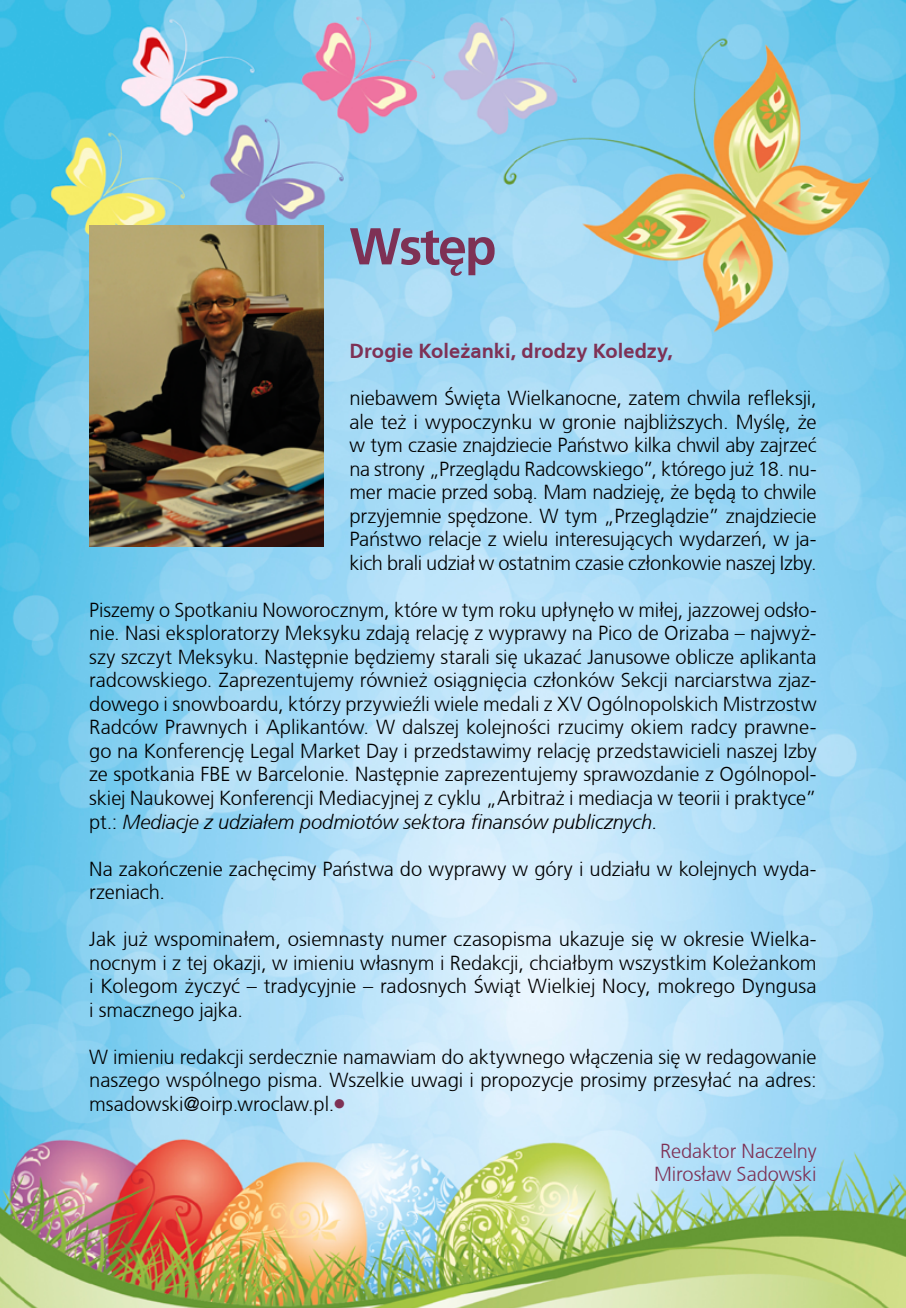
<style>
.page{position:relative;width:906px;height:1308px;background:#fff}
.page>*{position:absolute;margin:0;border:0;box-sizing:border-box;transform-origin:0 0}
.t1{font:700 51.75px "Frutiger CE";letter-spacing:-.04em;color:#7e3155}
.t2{font:300 20.25px/23.4px "Frutiger CE";letter-spacing:-.005em;color:#000;text-align:justify}
.t3{font:300 20.25px/23.4px "Frutiger CE";letter-spacing:-.005em;color:#7e3155}
.t4{font:700 20.25px "Frutiger CE";letter-spacing:.005em;color:#7e3155}
.s1{font-style:italic}
.s2{font-size:27px;color:#7e3155}
</style>
<div class="page">
<img style="left:0;top:0;width:906px;height:1307px">
<img style="left:89px;top:225px;width:235px;height:321px">
<h1 class="t1" style="left:349px;top:215px;width:148px">Wstęp</h1>
<p class="t4" style="left:349px;top:339px;width:325px">Drogie Koleżanki, drodzy Koledzy,</p>
<p class="t2" style="left:349px;top:386px;width:469px">niebawem Święta Wielkanocne, zatem chwila refleksji, ale też i wypoczynku w gronie najbliższych. Myślę, że w tym czasie znajdziecie Państwo kilka chwil aby zajrzeć na strony „Przeglądu Radcowskiego”, którego już 18. nu&shy;mer macie przed sobą. Mam nadzieję, że będą to chwile przyjemnie spędzone. W tym „Przeglądzie” znajdziecie Państwo relacje z wielu interesujących wydarzeń, w ja&shy;kich brali udział w ostatnim czasie członkowie naszej Izby.</p>
<p class="t2" style="left:89px;top:598px;width:729px">Piszemy o Spotkaniu Noworocznym, które w tym roku upłynęło w miłej, jazzowej odsło&shy;nie. Nasi eksploratorzy Meksyku zdają relację z wyprawy na Pico de Orizaba – najwyż&shy;szy szczyt Meksyku. Następnie będziemy starali się ukazać Janusowe oblicze aplikanta radcowskiego. Zaprezentujemy również osiągnięcia członków Sekcji narciarstwa zjaz&shy;dowego i snowboardu, którzy przywieźli wiele medali z XV Ogólnopolskich Mistrzostw Radców Prawnych i Aplikantów. W dalszej kolejności rzucimy okiem radcy prawne&shy;go na Konferencję Legal Market Day i przedstawimy relację przedstawicieli naszej Izby ze spotkania FBE w Barcelonie. Następnie zaprezentujemy sprawozdanie z Ogólnopol&shy;skiej Naukowej Konferencji Mediacyjnej z cyklu „Arbitraż i mediacja w teorii i praktyce” pt.: <span class="s1">Mediacje z udziałem podmiotów sektora finansów publicznych</span>.</p>
<p class="t2" style="left:89px;top:856px;width:729px">Na zakończenie zachęcimy Państwa do wyprawy w góry i udziału w kolejnych wyda&shy;rzeniach.</p>
<p class="t2" style="left:89px;top:927px;width:729px">Jak już wspominałem, osiemnasty numer czasopisma ukazuje się w okresie Wielka&shy;nocnym i z tej okazji, w imieniu własnym i Redakcji, chciałbym wszystkim Koleżankom i Kolegom życzyć – tradycyjnie – radosnych Świąt Wielkiej Nocy, mokrego Dyngusa i smacznego jajka.</p>
<p class="t2" style="left:89px;top:1044px;width:729px">W imieniu redakcji serdecznie namawiam do aktywnego włączenia się w redagowanie naszego wspólnego pisma. Wszelkie uwagi i propozycje prosimy przesyłać na adres: msadowski@oirp.wroclaw.pl.<span class="s2">•</span></p>
<p class="t3" style="left:654px;top:1138px;width:164px">Redaktor Naczelny<br>Mirosław Sadowski</p>
</div>
